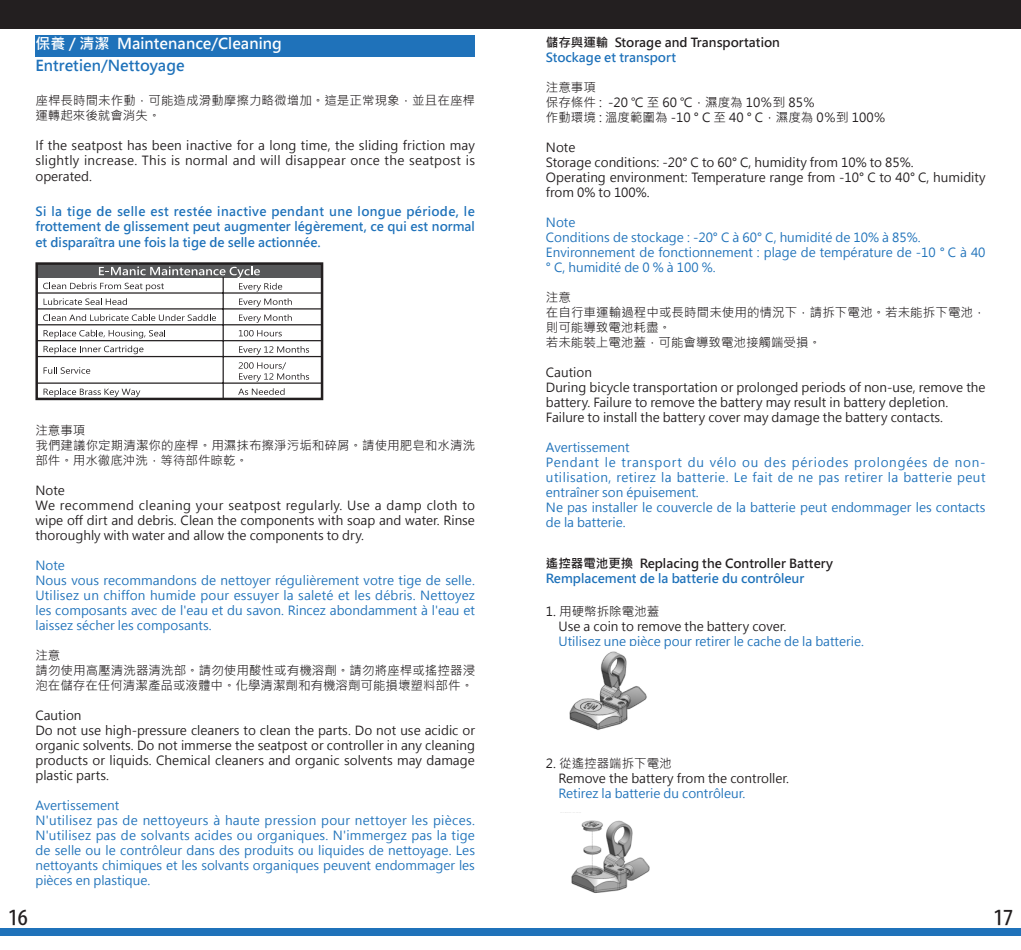
<style>
.page{position:relative;width:1021px;height:950px;background:#fff}
.page>*{position:absolute;margin:0;border:0;box-sizing:border-box;transform-origin:0 0}
.t1{font:700 20px "Adobe Fan Heiti Std";color:#231f20}
.t2{font:700 15px "Microsoft Jheng Hei";color:#fff}
.t3{font:700 15px "Microsoft Jheng Hei";color:#1f72ba}
.t4{font:12.5px/15px "Microsoft Jheng Hei";color:#231f20}
.t5{font:12.5px/15px "Microsoft Jheng Hei";color:#1f72ba;text-align:justify}
.t6{font:700 12.5px/15px "Microsoft Jheng Hei";color:#1f72ba}
.t7{font:700 12.5px "Microsoft Jheng Hei";color:#231f20}
</style>
<div class="page">
<div style="left:0;top:0;width:1020px;height:28px;background:#231f20"></div>
<div style="left:0;top:928px;width:1020px;height:7px;background:#1f72ba"></div>
<div style="left:35px;top:35px;width:440px;height:22px;background:#1f72ba"></div>
<div style="left:36px;top:263px;width:287px;height:15px;background:#57585a"></div>
<svg style="left:44px;top:298px;width:83px;height:7px"></svg>
<svg style="left:43px;top:314px;width:173px;height:7px"></svg>
<svg style="left:44px;top:330px;width:121px;height:8px"></svg>
<svg style="left:44px;top:345px;width:99px;height:9px"></svg>
<svg style="left:44px;top:367px;width:46px;height:7px"></svg>
<svg style="left:44px;top:388px;width:96px;height:9px"></svg>
<div style="left:35px;top:262px;width:288px;height:138px;border:2px solid #231f20"></div>
<hr style="left:37px;top:292px;width:285px;height:2px;background:#231f20">
<hr style="left:37px;top:308px;width:285px;height:1px;background:#231f20">
<hr style="left:37px;top:324px;width:285px;height:1px;background:#231f20">
<hr style="left:37px;top:340px;width:285px;height:1px;background:#231f20">
<hr style="left:37px;top:356px;width:285px;height:1px;background:#231f20">
<hr style="left:37px;top:382px;width:285px;height:2px;background:#231f20">
<hr style="left:222px;top:277px;width:2px;height:122px;background:#231f20">
<svg style="left:43px;top:266px;width:239px;height:25px"></svg>
<svg style="left:239px;top:298px;width:53px;height:9px"></svg>
<svg style="left:239px;top:314px;width:53px;height:9px"></svg>
<svg style="left:239px;top:346px;width:70px;height:9px"></svg>
<svg style="left:238px;top:362px;width:71px;height:20px"></svg>
<svg style="left:239px;top:330px;width:43px;height:6px"></svg>
<svg style="left:238px;top:388px;width:46px;height:7px"></svg>
<img style="left:569px;top:651px;width:78px;height:79px">
<img style="left:560px;top:812px;width:90px;height:81px">
<p class="t2" style="left:35px;top:34px;width:248px">保養 / 清潔 Maintenance/Cleaning</p>
<p class="t3" style="left:35px;top:56px;width:151px">Entretien/Nettoyage</p>
<p class="t4" style="left:35px;top:93px;width:441px">座桿長時間未作動，可能造成滑動摩擦力略微增加。這是正常現象，並且在座桿運轉起來後就會消失。</p>
<p class="t4" style="left:35px;top:138px;width:441px">If the seatpost has been inactive for a long time, the sliding friction may slightly increase. This is normal and will disappear once the seatpost is</p>
<p class="t4" style="left:35px;top:169px;width:58px">operated.</p>
<p class="t6" style="left:35px;top:204px;width:441px">Si la tige de selle est restée inactive pendant une longue période, le frottement de glissement peut augmenter légèrement, ce qui est normal</p>
<p class="t6" style="left:35px;top:235px;width:287px">et disparaîtra une fois la tige de selle actionnée.</p>
<p class="t4" style="left:35px;top:423px;width:51px">注意事項</p>
<p class="t4" style="left:35px;top:438px;width:441px">我們建議你定期清潔你的座桿。用濕抹布擦淨污垢和碎屑。請使用肥皂和水清洗部件。用水徹底沖洗，等待部件晾乾。</p>
<p class="t4" style="left:35px;top:483px;width:31px">Note</p>
<p class="t4" style="left:35px;top:498px;width:441px;text-align:justify">We recommend cleaning your seatpost regularly. Use a damp cloth to wipe off dirt and debris. Clean the components with soap and water. Rinse thoroughly with water and allow the components to dry.</p>
<p class="t5" style="left:35px;top:558px;width:31px">Note</p>
<p class="t5" style="left:35px;top:573px;width:441px">Nous vous recommandons de nettoyer régulièrement votre tige de selle.<br>Utilisez un chiffon humide pour essuyer la saleté et les débris. Nettoyez les composants avec de l'eau et du savon. Rincez abondamment à l'eau et laissez sécher les composants.</p>
<p class="t4" style="left:35px;top:648px;width:26px">注意</p>
<p class="t4" style="left:35px;top:663px;width:441px">請勿使用高壓清洗器清洗部。請勿使用酸性或有機溶劑。請勿將座桿或搖控器浸泡在儲存在任何清潔產品或液體中。化學清潔劑和有機溶劑可能損壞塑料部件。</p>
<p class="t4" style="left:35px;top:708px;width:48px">Caution</p>
<p class="t4" style="left:35px;top:723px;width:441px;text-align:justify">Do not use high-pressure cleaners to clean the parts. Do not use acidic or organic solvents. Do not immerse the seatpost or controller in any cleaning products or liquids. Chemical cleaners and organic solvents may damage plastic parts.</p>
<p class="t5" style="left:35px;top:798px;width:85px">Avertissement</p>
<p class="t5" style="left:35px;top:813px;width:441px">N'utilisez pas de nettoyeurs à haute pression pour nettoyer les pièces.<br>N'utilisez pas de solvants acides ou organiques. N'immergez pas la tige de selle ou le contrôleur dans des produits ou liquides de nettoyage. Les nettoyants chimiques et les solvants organiques peuvent endommager les pièces en plastique.</p>
<p class="t7" style="left:546px;top:34px;width:235px">儲存與運輸 Storage and Transportation</p>
<p class="t6" style="left:546px;top:49px;width:132px">Stockage et transport</p>
<p class="t4" style="left:546px;top:79px;width:51px">注意事項</p>
<p class="t4" style="left:546px;top:94px;width:271px">保存條件 : -20 ℃ 至 60 ℃，濕度為 10％到 85％</p>
<p class="t4" style="left:546px;top:109px;width:342px">作動環境 : 溫度範圍為 -10 ° C 至 40 ° C，濕度為 0％到 100％</p>
<p class="t4" style="left:546px;top:139px;width:31px">Note</p>
<p class="t4" style="left:546px;top:154px;width:369px">Storage conditions: -20° C to 60° C, humidity from 10% to 85%.</p>
<p class="t4" style="left:546px;top:169px;width:441px">Operating environment: Temperature range from -10° C to 40° C, humidity from 0% to 100%.</p>
<p class="t5" style="left:546px;top:214px;width:31px">Note</p>
<p class="t5" style="left:546px;top:229px;width:376px">Conditions de stockage : -20° C à 60° C, humidité de 10% à 85%.</p>
<p class="t5" style="left:546px;top:244px;width:441px">Environnement de fonctionnement : plage de température de -10 ° C à 40 ° C, humidité de 0 % à 100 %.</p>
<p class="t4" style="left:546px;top:289px;width:26px">注意</p>
<p class="t4" style="left:546px;top:304px;width:441px">在自行車運輸過程中或長時間未使用的情況下，請拆下電池。若未能拆下電池，則可能導致電池耗盡。</p>
<p class="t4" style="left:546px;top:334px;width:276px">若未能裝上電池蓋，可能會導致電池接觸端受損。</p>
<p class="t4" style="left:546px;top:364px;width:48px">Caution</p>
<p class="t4" style="left:546px;top:379px;width:441px">During bicycle transportation or prolonged periods of non-use, remove the battery. Failure to remove the battery may result in battery depletion.</p>
<p class="t4" style="left:546px;top:409px;width:398px">Failure to install the battery cover may damage the battery contacts.</p>
<p class="t5" style="left:546px;top:439px;width:85px">Avertissement</p>
<p class="t5" style="left:546px;top:454px;width:441px">Pendant le transport du vélo ou des périodes prolongées de non&shy;utilisation, retirez la batterie. Le fait de ne pas retirer la batterie peut entraîner son épuisement.</p>
<p class="t5" style="left:546px;top:499px;width:441px">Ne pas installer le couvercle de la batterie peut endommager les contacts de la batterie.</p>
<p class="t7" style="left:546px;top:555px;width:289px">遙控器電池更換 Replacing the Controller Battery</p>
<p class="t6" style="left:546px;top:570px;width:260px">Remplacement de la batterie du contrôleur</p>
<p class="t4" style="left:546px;top:603px;width:115px">1. 用硬幣拆除電池蓋</p>
<p class="t4" style="left:558px;top:618px;width:229px">Use a coin to remove the battery cover.</p>
<p class="t5" style="left:558px;top:633px;width:307px">Utilisez une pièce pour retirer le cache de la batterie.</p>
<p class="t4" style="left:546px;top:755px;width:127px">2. 從遙控器端拆下電池</p>
<p class="t4" style="left:558px;top:770px;width:232px">Remove the battery from the controller.</p>
<p class="t5" style="left:558px;top:785px;width:188px">Retirez la batterie du contrôleur.</p>
<h1 class="t1" style="left:8px;top:905px;width:22px">16</h1>
<h1 class="t1" style="left:993px;top:905px;width:21px">17</h1>
</div>
